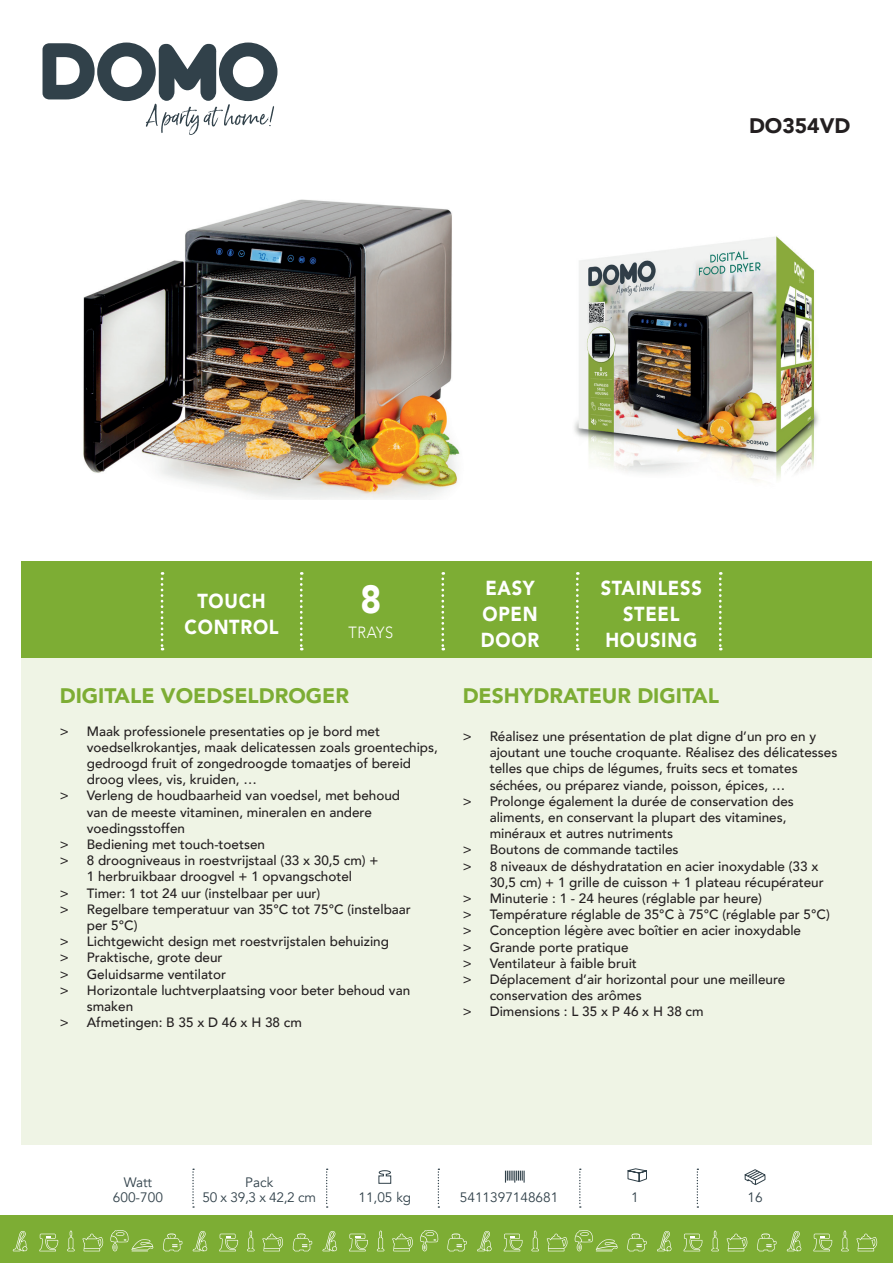
<style>
.page{position:relative;width:893px;height:1263px;background:#fff}
.page>*{position:absolute;margin:0;border:0;box-sizing:border-box;transform-origin:0 0}
.t1{font:900 39.15px "Avenir";color:#fff;scale:.9 1}
.t2{font:900 21px "Avenir";color:#7dad34}
.t3{font:900 21px "Avenir";color:#231f20}
.t4{font:900 20.25px/26.1px "Avenir";letter-spacing:.04em;color:#fff;text-align:center;scale:.9 1}
.t5{font:300 16.2px "Avenir";letter-spacing:.04em;color:#fff;scale:.9 1}
.t6{font:13.65px/15px "Avenir";color:#31414a;text-align:center}
.t7{font:13.65px/15px "Avenir";letter-spacing:-.02em;color:#31414a;text-align:center}
.t8{font:500 13.5px "Avenir";color:#231f20}
</style>
<div class="page">
<div style="left:21px;top:658px;width:851px;height:486px;background:#eff4e5"></div>
<svg style="left:43px;top:43px;width:234px;height:92px"></svg>
<div style="left:0;top:1215px;width:893px;height:48px;background:#7dad34"></div>
<svg style="left:505px;top:1170px;width:20px;height:12px"></svg>
<svg style="left:378px;top:1170px;width:14px;height:14px"></svg>
<svg style="left:627px;top:1168px;width:20px;height:14px"></svg>
<svg style="left:744px;top:1169px;width:22px;height:16px"></svg>
<svg style="left:192px;top:1168px;width:2px;height:40px"></svg>
<svg style="left:326px;top:1168px;width:2px;height:40px"></svg>
<svg style="left:438px;top:1168px;width:1px;height:40px"></svg>
<svg style="left:579px;top:1168px;width:2px;height:40px"></svg>
<svg style="left:697px;top:1168px;width:1px;height:40px"></svg>
<svg style="left:13px;top:1231px;width:14px;height:20px"></svg>
<svg style="left:67px;top:1230px;width:8px;height:21px"></svg>
<svg style="left:82px;top:1233px;width:21px;height:18px"></svg>
<svg style="left:39px;top:1234px;width:19px;height:17px"></svg>
<svg style="left:110px;top:1230px;width:43px;height:21px"></svg>
<svg style="left:193px;top:1231px;width:14px;height:20px"></svg>
<svg style="left:163px;top:1233px;width:19px;height:18px"></svg>
<svg style="left:247px;top:1230px;width:8px;height:21px"></svg>
<svg style="left:262px;top:1233px;width:21px;height:18px"></svg>
<svg style="left:219px;top:1234px;width:19px;height:17px"></svg>
<svg style="left:323px;top:1231px;width:14px;height:20px"></svg>
<svg style="left:293px;top:1233px;width:19px;height:18px"></svg>
<svg style="left:377px;top:1230px;width:7px;height:21px"></svg>
<svg style="left:420px;top:1230px;width:19px;height:21px"></svg>
<svg style="left:392px;top:1233px;width:21px;height:18px"></svg>
<svg style="left:349px;top:1234px;width:19px;height:17px"></svg>
<svg style="left:477px;top:1231px;width:15px;height:20px"></svg>
<svg style="left:447px;top:1233px;width:20px;height:18px"></svg>
<svg style="left:531px;top:1230px;width:8px;height:21px"></svg>
<svg style="left:547px;top:1233px;width:20px;height:18px"></svg>
<svg style="left:504px;top:1234px;width:18px;height:17px"></svg>
<svg style="left:574px;top:1230px;width:44px;height:21px"></svg>
<svg style="left:657px;top:1231px;width:14px;height:20px"></svg>
<svg style="left:627px;top:1233px;width:20px;height:18px"></svg>
<svg style="left:711px;top:1230px;width:8px;height:21px"></svg>
<svg style="left:727px;top:1233px;width:20px;height:18px"></svg>
<svg style="left:684px;top:1234px;width:18px;height:17px"></svg>
<svg style="left:787px;top:1231px;width:14px;height:20px"></svg>
<svg style="left:757px;top:1233px;width:19px;height:18px"></svg>
<svg style="left:841px;top:1230px;width:8px;height:21px"></svg>
<svg style="left:856px;top:1233px;width:21px;height:18px"></svg>
<svg style="left:813px;top:1234px;width:19px;height:17px"></svg>
<div style="left:21px;top:561px;width:851px;height:97px;background:#7dad34"></div>
<svg style="left:300px;top:572px;width:3px;height:78px"></svg>
<svg style="left:441px;top:572px;width:3px;height:78px"></svg>
<svg style="left:576px;top:572px;width:3px;height:78px"></svg>
<svg style="left:719px;top:572px;width:3px;height:78px"></svg>
<svg style="left:161px;top:572px;width:2px;height:78px"></svg>
<img style="left:574px;top:236px;width:245px;height:246px">
<img style="left:83px;top:199px;width:377px;height:301px">
<h2 class="t3" style="left:749px;top:108px;width:103px">DO354VD</h2>
<h3 class="t4" style="left:185px;top:588px;width:106px">TOUCH<br>CONTROL</h3>
<h1 class="t1" style="left:360px;top:565px;width:25px">8</h1>
<p class="t5" style="left:348px;top:623px;width:51px">TRAYS</p>
<h2 class="t2" style="left:60px;top:678px;width:291px">DIGITALE VOEDSELDROGER</h2>
<p class="t8" style="left:60px;top:719px;width:322px">&gt; Maak professionele presentaties op je bord met</p>
<p class="t8" style="left:87px;top:735px;width:353px">voedselkrokantjes, maak delicatessen zoals groentechips,</p>
<p class="t8" style="left:87px;top:751px;width:326px">gedroogd fruit of zongedroogde tomaatjes of bereid</p>
<p class="t8" style="left:87px;top:768px;width:172px">droog vlees, vis, kruiden, …</p>
<p class="t8" style="left:60px;top:784px;width:342px">&gt; Verleng de houdbaarheid van voedsel, met behoud</p>
<p class="t8" style="left:87px;top:800px;width:287px">van de meeste vitaminen, mineralen en andere</p>
<p class="t8" style="left:87px;top:816px;width:100px">voedingsstoffen</p>
<p class="t8" style="left:60px;top:832px;width:207px">&gt; Bediening met touch-toetsen</p>
<p class="t8" style="left:60px;top:849px;width:320px">&gt; 8 droogniveaus in roestvrijstaal (33 x 30,5 cm) +</p>
<p class="t8" style="left:87px;top:865px;width:267px">1 herbruikbaar droogvel + 1 opvangschotel</p>
<p class="t8" style="left:60px;top:881px;width:262px">&gt; Timer: 1 tot 24 uur (instelbaar per uur)</p>
<p class="t8" style="left:60px;top:897px;width:353px">&gt; Regelbare temperatuur van 35°C tot 75°C (instelbaar</p>
<p class="t8" style="left:87px;top:913px;width:52px">per 5°C)</p>
<p class="t8" style="left:60px;top:930px;width:331px">&gt; Lichtgewicht design met roestvrijstalen behuizing</p>
<p class="t8" style="left:60px;top:946px;width:164px">&gt; Praktische, grote deur</p>
<p class="t8" style="left:60px;top:962px;width:168px">&gt; Geluidsarme ventilator</p>
<p class="t8" style="left:60px;top:978px;width:352px">&gt; Horizontale luchtverplaatsing voor beter behoud van</p>
<p class="t8" style="left:87px;top:994px;width:48px">smaken</p>
<p class="t8" style="left:60px;top:1011px;width:244px">&gt; Afmetingen: B 35 x D 46 x H 38 cm</p>
<h3 class="t4" style="left:481px;top:575px;width:66px;text-align:left">EASY<br>OPEN<br>DOOR</h3>
<h3 class="t4" style="left:601px;top:575px;width:114px">STAINLESS<br>STEEL<br>HOUSING</h3>
<h2 class="t2" style="left:463px;top:678px;width:258px">DESHYDRATEUR DIGITAL</h2>
<p class="t8" style="left:463px;top:724px;width:355px">&gt; Réalisez une présentation de plat digne d’un pro en y</p>
<p class="t8" style="left:490px;top:741px;width:349px">ajoutant une touche croquante. Réalisez des délicatesses</p>
<p class="t8" style="left:490px;top:757px;width:310px">telles que chips de légumes, fruits secs et tomates</p>
<p class="t8" style="left:490px;top:773px;width:297px">séchées, ou préparez viande, poisson, épices, …</p>
<p class="t8" style="left:463px;top:789px;width:333px">&gt; Prolonge également la durée de conservation des</p>
<p class="t8" style="left:490px;top:805px;width:298px">aliments, en conservant la plupart des vitamines,</p>
<p class="t8" style="left:490px;top:822px;width:185px">minéraux et autres nutriments</p>
<p class="t8" style="left:463px;top:838px;width:217px">&gt; Boutons de commande tactiles</p>
<p class="t8" style="left:463px;top:854px;width:357px">&gt; 8 niveaux de déshydratation en acier inoxydable (33 x</p>
<p class="t8" style="left:490px;top:870px;width:336px">30,5 cm) + 1 grille de cuisson + 1 plateau récupérateur</p>
<p class="t8" style="left:463px;top:886px;width:301px">&gt; Minuterie : 1 - 24 heures (réglable par heure)</p>
<p class="t8" style="left:463px;top:903px;width:369px">&gt; Température réglable de 35°C à 75°C (réglable par 5°C)</p>
<p class="t8" style="left:463px;top:919px;width:340px">&gt; Conception légère avec boîtier en acier inoxydable</p>
<p class="t8" style="left:463px;top:935px;width:167px">&gt; Grande porte pratique</p>
<p class="t8" style="left:463px;top:951px;width:176px">&gt; Ventilateur à faible bruit</p>
<p class="t8" style="left:463px;top:967px;width:324px">&gt; Déplacement d’air horizontal pour une meilleure</p>
<p class="t8" style="left:490px;top:984px;width:154px">conservation des arômes</p>
<p class="t8" style="left:463px;top:1000px;width:242px">&gt; Dimensions : L 35 x P 46 x H 38 cm</p>
<p class="t6" style="left:113px;top:1175px;width:52px">Watt<br>600-700</p>
<p class="t7" style="left:202px;top:1175px;width:115px">Pack<br>50 x 39,3 x 42,2 cm</p>
<p class="t6" style="left:358px;top:1190px;width:54px">11,05 kg</p>
<p class="t6" style="left:460px;top:1190px;width:100px">5411397148681</p>
<p class="t6" style="left:631px;top:1190px;width:9px">1</p>
<p class="t6" style="left:747px;top:1190px;width:17px">16</p>
</div>
